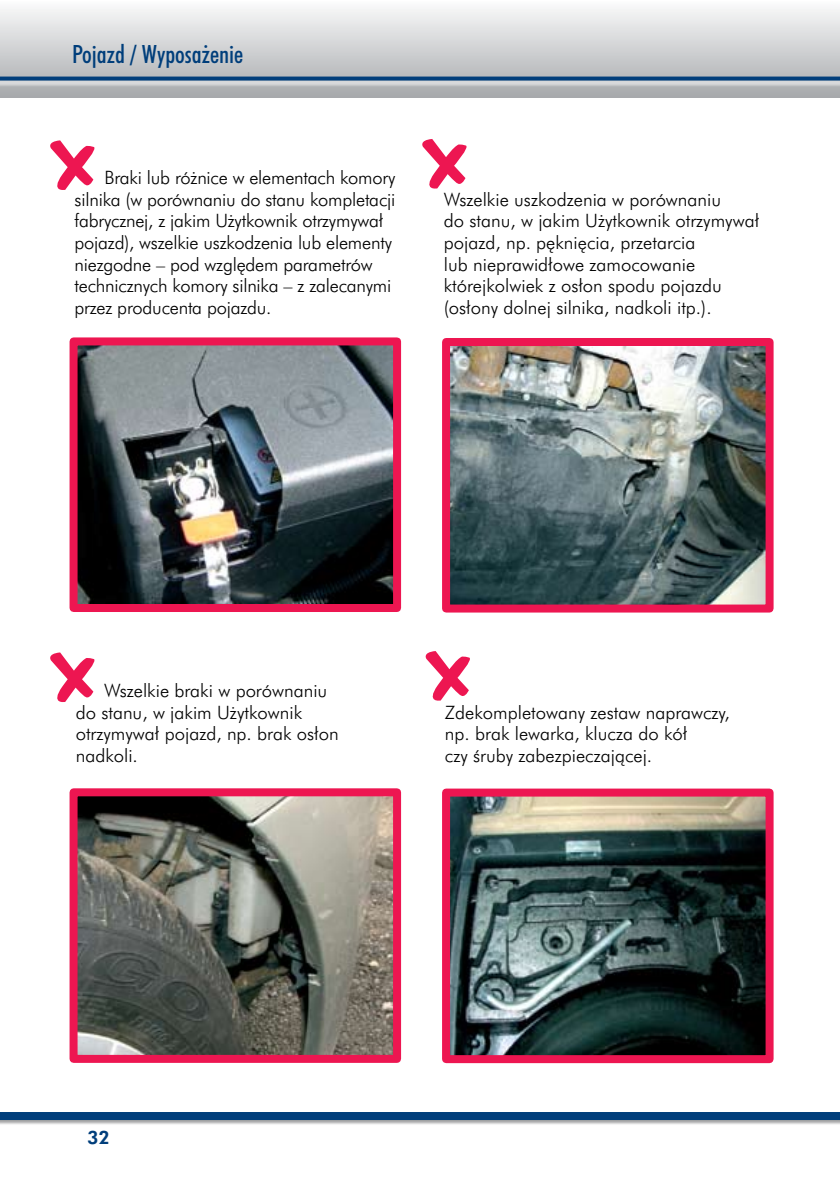
<style>
.page{position:relative;width:840px;height:1191px;background:#fff}
.page>*{position:absolute;margin:0;border:0;box-sizing:border-box;transform-origin:0 0}
.t1{font:24px "Futura Md Cn PL";color:#003e7b}
.t2{font:18px/21.6px "Futura Lt PL";color:#000}
.t3{font:18px "Futura Hv PL";color:#003e7b}
</style>
<div class="page">
<svg style="left:0;top:9px;width:839px;height:68px;background:#d4d6d8"></svg>
<div style="left:0;top:1112px;width:839px;height:21px;background:#414142;opacity:.5"></div>
<div style="left:0;top:1112px;width:839px;height:8px;background:#003e7b"></div>
<img style="left:78px;top:797px;width:314px;height:256px">
<div style="left:69px;top:788px;width:332px;height:274px;border:8px solid #ed1651"></div>
<img style="left:78px;top:346px;width:314px;height:257px">
<div style="left:69px;top:337px;width:332px;height:275px;border:8px solid #ed1651"></div>
<img style="left:451px;top:347px;width:313px;height:256px">
<div style="left:442px;top:338px;width:331px;height:274px;border:8px solid #ed1651"></div>
<img style="left:451px;top:797px;width:313px;height:257px">
<div style="left:442px;top:788px;width:331px;height:275px;border:8px solid #ed1651"></div>
<svg style="left:50px;top:652px;width:45px;height:51px"></svg>
<svg style="left:425px;top:651px;width:45px;height:50px"></svg>
<svg style="left:50px;top:140px;width:45px;height:50px"></svg>
<svg style="left:422px;top:139px;width:45px;height:50px"></svg>
<div style="left:0;top:77px;width:839px;height:40px;background:#fff;opacity:.5"></div>
<svg style="left:0;top:77px;width:839px;height:4px;background:#164d84"></svg>
<h1 class="t1" style="left:72px;top:39px;width:173px">Pojazd / Wyposażenie</h1>
<p class="t2" style="left:75px;top:167px;width:322px;text-indent:30px">Braki lub różnice w elementach komory silnika (w porównaniu do stanu kompletacji fabrycznej, z jakim Użytkownik otrzymywał pojazd), wszelkie uszkodzenia lub elementy niezgodne – pod względem parametrów technicznych komory silnika – z zalecanymi przez producenta pojazdu.</p>
<p class="t2" style="left:443px;top:188px;width:317px">Wszelkie uszkodzenia w porównaniu<br>do stanu, w jakim Użytkownik otrzymywał pojazd, np. pęknięcia, przetarcia<br>lub nieprawidłowe zamocowanie którejkolwiek z osłon spodu pojazdu (osłony dolnej silnika, nadkoli itp.).</p>
<p class="t2" style="left:76px;top:679px;width:264px;text-indent:28px">Wszelkie braki w porównaniu do stanu, w jakim Użytkownik otrzymywał pojazd, np. brak osłon nadkoli.</p>
<p class="t2" style="left:444px;top:701px;width:286px">Zdekompletowany zestaw naprawczy, np. brak lewarka, klucza do kół<br>czy śruby zabezpieczającej.</p>
<p class="t3" style="left:87px;top:1126px;width:24px">32</p>
</div>
